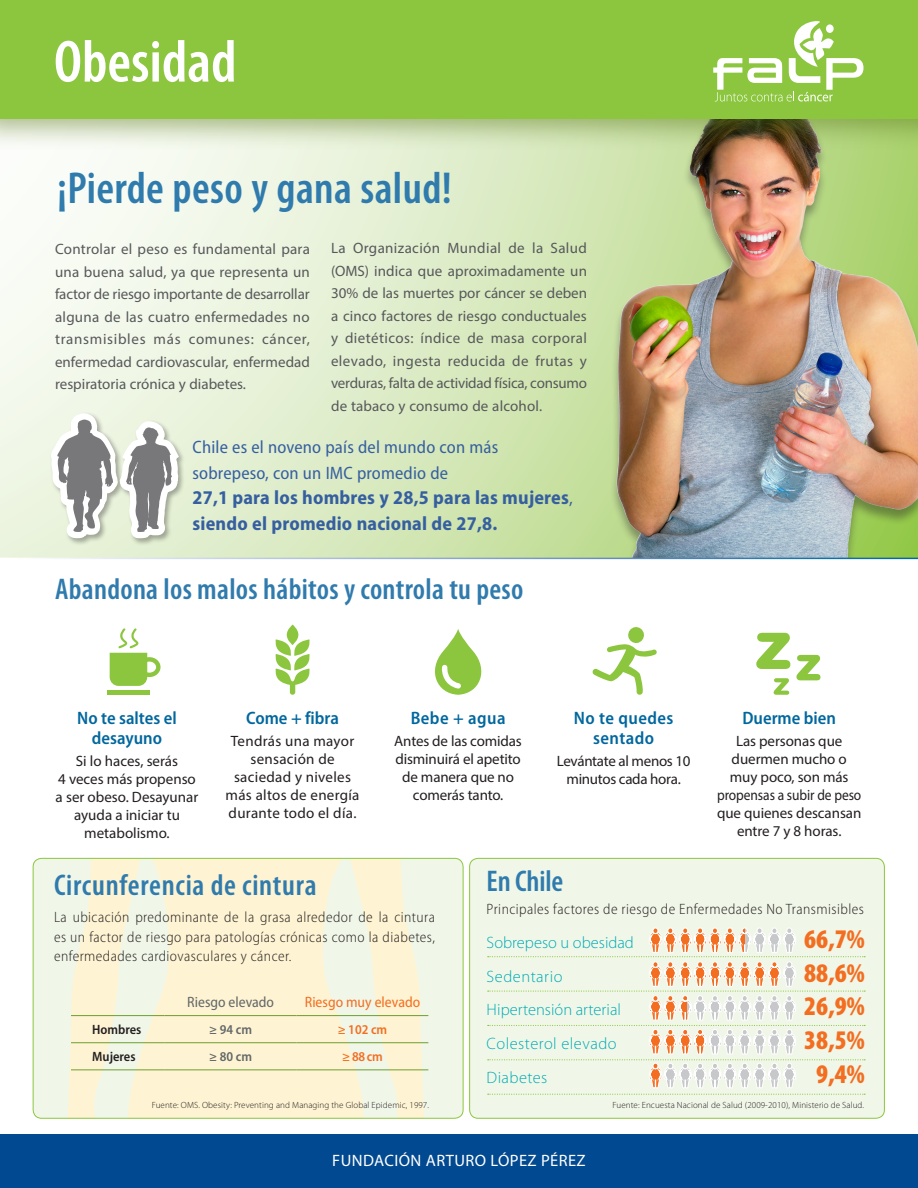
<style>
.page{position:relative;width:918px;height:1188px;background:#fff}
.page>*{position:absolute;margin:0;border:0;box-sizing:border-box;transform-origin:0 0}
.t1{font:600 condensed 60px "Myriad Pro";color:#fff}
.t2{font:600 condensed 45px "Myriad Pro";letter-spacing:.01em;color:#307bad}
.t3{font:600 condensed 30px "Myriad Pro";letter-spacing:.01em;color:#307bad}
.t4{font:900 condensed 27px "Myriad Pro";color:#f36e21}
.t5{font:700 semi-condensed 19.5px/25.5px "Myriad Pro";letter-spacing:.01em;color:#365fa0}
.t6{font:semi-condensed 18px/25.5px "Myriad Pro";letter-spacing:.01em;color:#365fa0}
.t7{font:600 semi-condensed 18px/19.5px "Myriad Pro";color:#00679e;text-align:center}
.t8{font:600 semi-condensed 18px/19.5px "Myriad Pro";letter-spacing:.025em;color:#00679e;text-align:center}
.t9{font:300 16.5px "Myriad Pro";letter-spacing:.005em;color:#00abb5}
.t10{font:300 16.5px "Myriad Pro";letter-spacing:.03em;color:#00abb5}
.t11{font:16.5px "Myriad Pro";letter-spacing:.025em;color:#fff}
.t12{font:300 16.5px "Myriad Pro";letter-spacing:.025em;color:#00aab5}
.t13{font:15px/22.5px "Myriad Pro";color:#57585a;text-align:justify}
.t14{font:15px/18px "Myriad Pro";letter-spacing:-.005em;color:#231f20;text-align:center}
.t15{font:300 semi-condensed 15px/19.5px "Myriad Pro";letter-spacing:.03em;color:#231f20;text-align:justify}
.t16{font:15px/18px "Myriad Pro";letter-spacing:.02em;color:#231f20;text-align:center}
.t17{font:semi-condensed 15px "Myriad Pro";color:#f36e21}
.t18{font:semi-condensed 15px "Myriad Pro";color:#626768}
.t19{font:600 semi-condensed 13.5px "Myriad Pro";color:#231f20}
.t20{font:600 semi-condensed 13.5px "Myriad Pro";color:#f36e21}
.t21{font:600 semi-condensed 13.5px "Myriad Pro";color:#626768}
.t22{font:300 9px "Myriad Pro";letter-spacing:.01em;color:#231f20}
.s1{font-weight:400;font-size:18px}
</style>
<div class="page">
<img style="left:0;top:151px;width:918px;height:408px">
<div style="left:33px;top:858px;width:430px;height:260px;background:#f1f7e8;border-radius:9px"></div>
<svg style="left:68px;top:860px;width:358px;height:257px;fill:#fef3d2"></svg>
<div style="left:33px;top:858px;width:430px;height:261px;border:1px solid #8bc63e;border-radius:9px"></div>
<div style="left:470px;top:858px;width:414px;height:260px;background:#f1f7e8;border-radius:9px"></div>
<div style="left:469px;top:858px;width:416px;height:261px;border:1px solid #8bc63e;border-radius:9px"></div>
<div style="left:0;top:1134px;width:918px;height:54px;background:#014990"></div>
<div style="left:0;top:0;width:918px;height:151px;background:#5d7c1d;opacity:.52"></div>
<div style="left:0;top:0;width:918px;height:118px;background:#8bc63e"></div>
<svg style="left:713px;top:21px;width:151px;height:80px"></svg>
<div style="left:119px;top:420px;width:67px;height:126px;background:#e4f0d4"></div>
<hr style="left:71px;top:1015px;width:94px;height:1px;background:#6e9f30">
<hr style="left:165px;top:1015px;width:132px;height:1px;background:#6e9f30">
<hr style="left:297px;top:1015px;width:131px;height:1px;background:#6e9f30">
<hr style="left:71px;top:1042px;width:94px;height:1px;background:#6e9f30">
<hr style="left:165px;top:1042px;width:132px;height:1px;background:#6e9f30">
<hr style="left:297px;top:1042px;width:131px;height:1px;background:#6e9f30">
<hr style="left:71px;top:1069px;width:94px;height:1px;background:#6e9f30">
<hr style="left:165px;top:1069px;width:132px;height:1px;background:#6e9f30">
<hr style="left:297px;top:1069px;width:131px;height:1px;background:#6e9f30">
<svg style="left:488px;top:928px;width:377px;height:160px"></svg>
<svg style="left:488px;top:1094px;width:377px;height:1px"></svg>
<svg style="left:435px;top:629px;width:47px;height:66px"></svg>
<svg style="left:756px;top:633px;width:34px;height:36px"></svg>
<svg style="left:796px;top:655px;width:24px;height:25px"></svg>
<svg style="left:774px;top:678px;width:15px;height:17px"></svg>
<svg style="left:592px;top:627px;width:65px;height:68px"></svg>
<svg style="left:47px;top:301px;width:136px;height:394px"></svg>
<div style="left:287px;top:625px;width:11px;height:20px;background:#8bc63e;border-radius:50%"></div>
<svg style="left:275px;top:639px;width:35px;height:56px"></svg>
<p class="t1" style="left:54px;top:29px;width:184px">Obesidad</p>
<p class="t2" style="left:57px;top:163px;width:396px">¡Pierde peso y gana salud!</p>
<p class="t13" style="left:55px;top:238px;width:256px">Controlar el peso es fundamental para una buena salud, ya que representa un factor de riesgo importante de desarrollar alguna de las cuatro enfermedades no transmisibles más comunes: cáncer, enfermedad cardiovascular, enfermedad respiratoria crónica y diabetes.</p>
<p class="t13" style="left:331px;top:237px;width:257px">La Organización Mundial de la Salud (OMS) indica que aproximadamente un 30% de las muertes por cáncer se deben a cinco factores de riesgo conductuales y dietéticos: índice de masa corporal elevado, ingesta reducida de frutas y verduras, falta de actividad física, consumo de tabaco y consumo de alcohol.</p>
<p class="t6" style="left:193px;top:435px;width:307px">Chile es el noveno país del mundo con más sobrepeso, con un IMC promedio de</p>
<p class="t5" style="left:193px;top:485px;width:382px">27,1 para los hombres y 28,5 para las mujeres<span class="s1">, </span>siendo el promedio nacional de 27,8.</p>
<p class="t3" style="left:55px;top:573px;width:470px">Abandona los malos hábitos y controla tu peso</p>
<p class="t7" style="left:77px;top:709px;width:101px">No te saltes el desayuno</p>
<p class="t14" style="left:56px;top:752px;width:144px">Si lo haces, serás<br>4 veces más propenso a ser obeso. Desayunar ayuda a iniciar tu metabolismo.</p>
<p class="t7" style="left:246px;top:709px;width:94px">Come + fibra</p>
<p class="t16" style="left:226px;top:732px;width:135px">Tendrás una mayor sensación de saciedad y niveles más altos de energía durante todo el día.</p>
<p class="t8" style="left:411px;top:709px;width:96px">Bebe + agua</p>
<p class="t14" style="left:394px;top:732px;width:129px">Antes de las comidas disminuirá el apetito de manera que no comerás tanto.</p>
<p class="t8" style="left:574px;top:709px;width:101px">No te quedes sentado</p>
<p class="t14" style="left:557px;top:752px;width:135px">Levántate al menos 10 minutos cada hora.</p>
<p class="t7" style="left:742px;top:709px;width:95px">Duerme bien</p>
<p class="t14" style="left:717px;top:732px;width:146px">Las personas que duermen mucho o muy poco, son más propensas a subir de peso que quienes descansan entre 7 y 8 horas.</p>
<p class="t3" style="left:54px;top:868px;width:264px">Circunferencia de cintura</p>
<p class="t15" style="left:54px;top:908px;width:382px">La ubicación predominante de la grasa alrededor de la cintura es un factor de riesgo para patologías crónicas como la diabetes, enfermedades cardiovasculares y cáncer.</p>
<p class="t18" style="left:187px;top:994px;width:88px">Riesgo elevado</p>
<p class="t17" style="left:305px;top:994px;width:117px">Riesgo muy elevado</p>
<p class="t19" style="left:92px;top:1022px;width:51px">Hombres</p>
<p class="t21" style="left:209px;top:1022px;width:44px">≥ 94 cm</p>
<p class="t20" style="left:338px;top:1022px;width:51px">≥ 102 cm</p>
<p class="t19" style="left:92px;top:1049px;width:45px">Mujeres</p>
<p class="t21" style="left:209px;top:1049px;width:44px">≥ 80 cm</p>
<p class="t20" style="left:342px;top:1049px;width:42px">≥ 88 cm</p>
<p class="t22" style="left:152px;top:1100px;width:279px">Fuente: OMS. Obesity: Preventing and Managing the Global Epidemic, 1997.</p>
<p class="t3" style="left:487px;top:864px;width:78px">En Chile</p>
<p class="t15" style="left:487px;top:900px;width:379px">Principales factores de riesgo de Enfermedades No Transmisibles</p>
<p class="t9" style="left:487px;top:933px;width:149px">Sobrepeso u obesidad</p>
<p class="t4" style="left:804px;top:924px;width:62px">66,7%</p>
<p class="t10" style="left:487px;top:967px;width:77px">Sedentario</p>
<p class="t4" style="left:804px;top:957px;width:62px">88,6%</p>
<p class="t9" style="left:487px;top:1001px;width:136px">Hipertensión arterial</p>
<p class="t4" style="left:804px;top:991px;width:62px">26,9%</p>
<p class="t10" style="left:487px;top:1034px;width:132px">Colesterol elevado</p>
<p class="t4" style="left:804px;top:1025px;width:62px">38,5%</p>
<p class="t12" style="left:487px;top:1068px;width:62px">Diabetes</p>
<p class="t4" style="left:816px;top:1059px;width:50px">9,4%</p>
<p class="t22" style="left:613px;top:1100px;width:253px">Fuente: Encuesta Nacional de Salud (2009-2010), Ministerio de Salud.</p>
<p class="t11" style="left:332px;top:1151px;width:255px">FUNDACIÓN ARTURO LÓPEZ PÉREZ</p>
</div>
